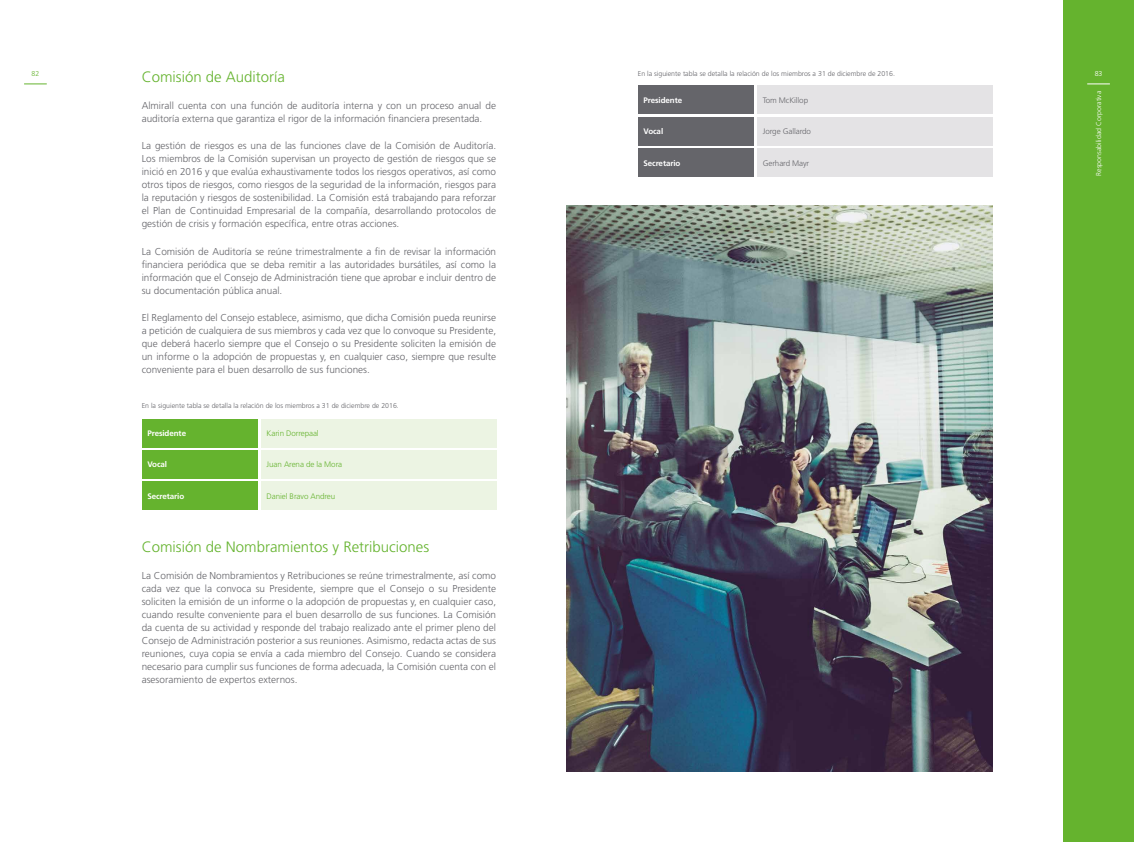
<style>
.page{position:relative;width:1134px;height:842px;background:#fff}
.page>*{position:absolute;margin:0;border:0;box-sizing:border-box;transform-origin:0 0}
.t1{font:300 15px "Frutiger LT Std";color:#65b32e}
.t2{font:300 10px/13px "Frutiger LT Std";color:#65656a;text-align:justify}
.t3{font:700 8px "Frutiger LT Std";letter-spacing:-.01em;color:#fff}
.t4{font:300 8px "Frutiger LT Std";letter-spacing:-.01em;color:#65b32e}
.t5{font:300 8px "Frutiger LT Std";letter-spacing:-.01em;color:#65656a}
.t6{font:300 7px "Frutiger LT Std";color:#65656a}
.t7{font:300 7px "Frutiger LT Std";color:#fff}
.t8{font:300 7px "Frutiger LT Std";color:#65b32e}
</style>
<div class="page">
<div style="left:1063px;top:0;width:71px;height:842px;background:#65b32e"></div>
<svg style="left:1087px;top:84px;width:23px;height:1px"></svg>
<svg style="left:24px;top:84px;width:23px;height:1px"></svg>
<div style="left:142px;top:419px;width:116px;height:28px;background:#65b32e"></div>
<div style="left:142px;top:450px;width:116px;height:29px;background:#65b32e"></div>
<div style="left:142px;top:482px;width:116px;height:28px;background:#65b32e"></div>
<div style="left:261px;top:419px;width:235px;height:28px;background:#ecf4e3"></div>
<div style="left:261px;top:450px;width:235px;height:29px;background:#ecf4e3"></div>
<div style="left:261px;top:482px;width:235px;height:28px;background:#ecf4e3"></div>
<div style="left:638px;top:86px;width:116px;height:28px;background:#65656a"></div>
<div style="left:638px;top:117px;width:116px;height:28px;background:#65656a"></div>
<div style="left:638px;top:148px;width:116px;height:29px;background:#65656a"></div>
<div style="left:757px;top:86px;width:235px;height:28px;background:#e4e3e5"></div>
<div style="left:757px;top:117px;width:235px;height:28px;background:#e4e3e5"></div>
<div style="left:757px;top:148px;width:235px;height:29px;background:#e4e3e5"></div>
<img style="left:567px;top:205px;width:425px;height:566px">
<h1 class="t1" style="left:142px;top:68px;width:145px">Comisión de Auditoría</h1>
<p class="t2" style="left:142px;top:99px;width:356px">Almirall cuenta con una función de auditoría interna y con un proceso anual de auditoría externa que garantiza el rigor de la información financiera presentada.</p>
<p class="t2" style="left:142px;top:140px;width:356px">La gestión de riesgos es una de las funciones clave de la Comisión de Auditoría.<br>Los miembros de la Comisión supervisan un proyecto de gestión de riesgos que se inició en 2016 y que evalúa exhaustivamente todos los riesgos operativos, así como otros tipos de riesgos, como riesgos de la seguridad de la información, riesgos para la reputación y riesgos de sostenibilidad. La Comisión está trabajando para reforzar el Plan de Continuidad Empresarial de la compañía, desarrollando protocolos de gestión de crisis y formación específica, entre otras acciones.</p>
<p class="t2" style="left:142px;top:245px;width:356px">La Comisión de Auditoría se reúne trimestralmente a fin de revisar la información financiera periódica que se deba remitir a las autoridades bursátiles, así como la información que el Consejo de Administración tiene que aprobar e incluir dentro de su documentación pública anual.</p>
<p class="t2" style="left:142px;top:311px;width:356px">El Reglamento del Consejo establece, asimismo, que dicha Comisión pueda reunirse a petición de cualquiera de sus miembros y cada vez que lo convoque su Presidente, que deberá hacerlo siempre que el Consejo o su Presidente soliciten la emisión de un informe o la adopción de propuestas y, en cualquier caso, siempre que resulte conveniente para el buen desarrollo de sus funciones.</p>
<p class="t6" style="left:638px;top:70px;width:259px">En la siguiente tabla se detalla la relación de los miembros a 31 de diciembre de 2016.</p>
<p class="t8" style="left:32px;top:70px;width:9px">82</p>
<p class="t7" style="left:1095px;top:70px;width:9px">83</p>
<p class="t7" style="left:1095px;top:176px;width:86px;rotate:-90deg">Responsabilidad Corporativa</p>
<p class="t3" style="left:643px;top:95px;width:40px">Presidente</p>
<p class="t3" style="left:643px;top:127px;width:21px">Vocal</p>
<p class="t3" style="left:643px;top:158px;width:38px">Secretario</p>
<p class="t5" style="left:763px;top:96px;width:47px">Tom McKillop</p>
<p class="t5" style="left:763px;top:127px;width:50px">Jorge Gallardo</p>
<p class="t5" style="left:763px;top:158px;width:48px">Gerhard Mayr</p>
<p class="t6" style="left:142px;top:402px;width:259px">En la siguiente tabla se detalla la relación de los miembros a 31 de diciembre de 2016.</p>
<p class="t3" style="left:147px;top:429px;width:40px">Presidente</p>
<p class="t3" style="left:147px;top:460px;width:21px">Vocal</p>
<p class="t3" style="left:147px;top:491px;width:38px">Secretario</p>
<p class="t4" style="left:267px;top:429px;width:54px">Karin Dorrepaal</p>
<p class="t4" style="left:267px;top:460px;width:77px">Juan Arena de la Mora</p>
<p class="t4" style="left:267px;top:491px;width:70px">Daniel Bravo Andreu</p>
<h1 class="t1" style="left:142px;top:538px;width:289px">Comisión de Nombramientos y Retribuciones</h1>
<p class="t2" style="left:142px;top:569px;width:356px">La Comisión de Nombramientos y Retribuciones se reúne trimestralmente, así como cada vez que la convoca su Presidente, siempre que el Consejo o su Presidente soliciten la emisión de un informe o la adopción de propuestas y, en cualquier caso, cuando resulte conveniente para el buen desarrollo de sus funciones. La Comisión da cuenta de su actividad y responde del trabajo realizado ante el primer pleno del Consejo de Administración posterior a sus reuniones. Asimismo, redacta actas de sus reuniones, cuya copia se envía a cada miembro del Consejo. Cuando se considera necesario para cumplir sus funciones de forma adecuada, la Comisión cuenta con el asesoramiento de expertos externos.</p>
</div>
